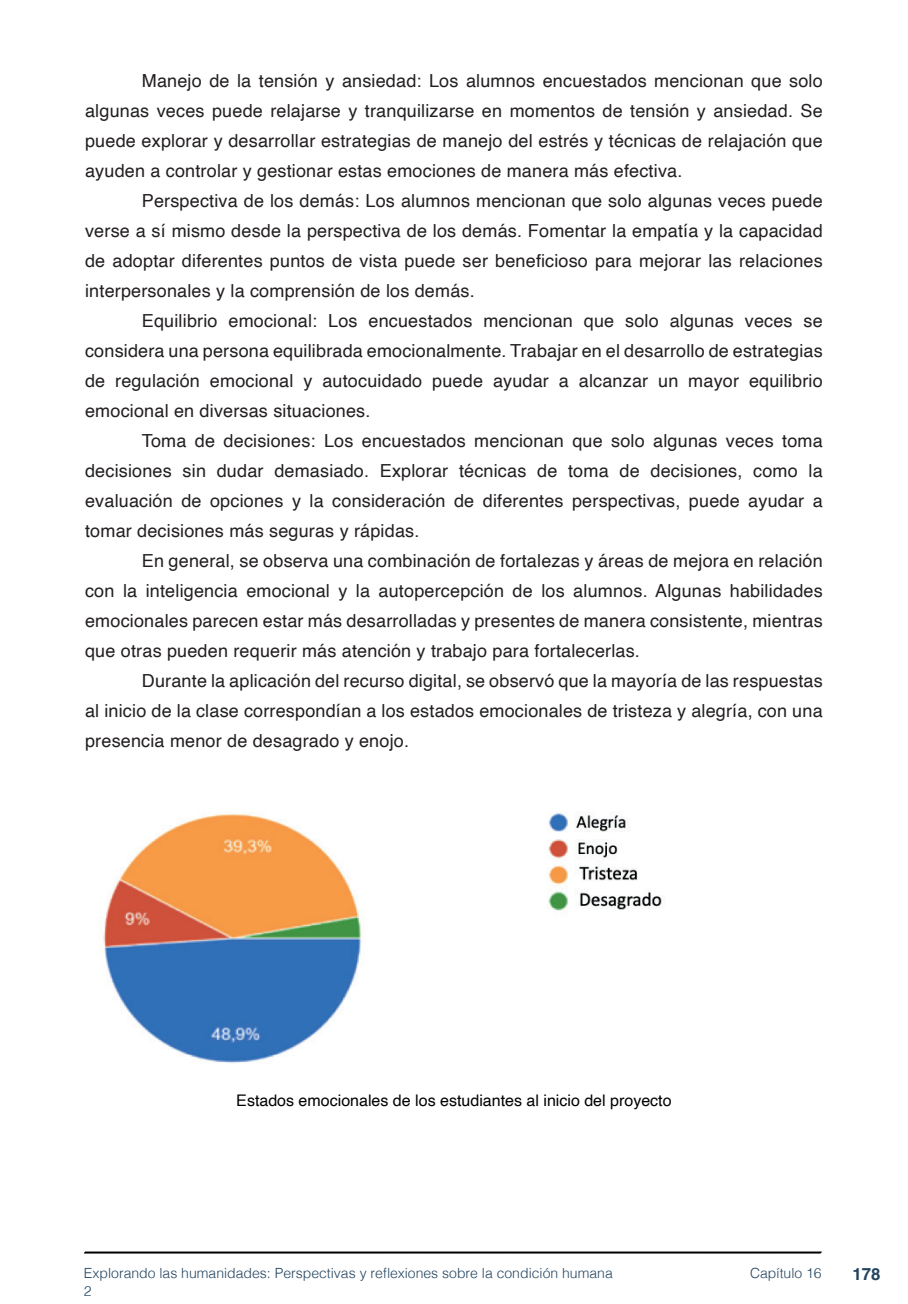
<style>
.page{position:relative;width:908px;height:1304px;background:#fff}
.page>*{position:absolute;margin:0;border:0;box-sizing:border-box;transform-origin:0 0}
.txt{font:18px/30px "Helvetica";letter-spacing:.01em;color:#231f20;text-align:justify}
.t1{font:700 16.8px "Helvetica";color:#23445f}
.imagens_graf_tab{font:16px "Helvetica";color:#000}
.t2{font:300 14px/18px "Helvetica";color:#23445f}
</style>
<div class="page">
<svg style="left:84px;top:1251px;width:737px;height:3px;background:#515151"></svg>
<img style="left:103px;top:811px;width:561px;height:253px">
<p class="txt" style="left:85px;top:66px;width:738px;text-indent:57px">Manejo de la tensión y ansiedad: Los alumnos encuestados mencionan que solo algunas veces puede relajarse y tranquilizarse en momentos de tensión y ansiedad. Se puede explorar y desarrollar estrategias de manejo del estrés y técnicas de relajación que ayuden a controlar y gestionar estas emociones de manera más efectiva.</p>
<p class="txt" style="left:85px;top:186px;width:738px;text-indent:57px">Perspectiva de los demás: Los alumnos mencionan que solo algunas veces puede verse a sí mismo desde la perspectiva de los demás. Fomentar la empatía y la capacidad de adoptar diferentes puntos de vista puede ser beneficioso para mejorar las relaciones interpersonales y la comprensión de los demás.</p>
<p class="txt" style="left:85px;top:306px;width:738px;text-indent:57px">Equilibrio emocional: Los encuestados mencionan que solo algunas veces se considera una persona equilibrada emocionalmente. Trabajar en el desarrollo de estrategias de regulación emocional y autocuidado puede ayudar a alcanzar un mayor equilibrio emocional en diversas situaciones.</p>
<p class="txt" style="left:85px;top:426px;width:738px;text-indent:57px">Toma de decisiones: Los encuestados mencionan que solo algunas veces toma decisiones sin dudar demasiado. Explorar técnicas de toma de decisiones, como la evaluación de opciones y la consideración de diferentes perspectivas, puede ayudar a tomar decisiones más seguras y rápidas.</p>
<p class="txt" style="left:85px;top:546px;width:738px;text-indent:57px">En general, se observa una combinación de fortalezas y áreas de mejora en relación con la inteligencia emocional y la autopercepción de los alumnos. Algunas habilidades emocionales parecen estar más desarrolladas y presentes de manera consistente, mientras que otras pueden requerir más atención y trabajo para fortalecerlas.</p>
<p class="txt" style="left:85px;top:666px;width:738px;text-indent:57px">Durante la aplicación del recurso digital, se observó que la mayoría de las respuestas al inicio de la clase correspondían a los estados emocionales de tristeza y alegría, con una presencia menor de desagrado y enojo.</p>
<p class="imagens_graf_tab" style="left:236px;top:1088px;width:436px">Estados emocionales de los estudiantes al inicio del proyecto</p>
<p class="t2" style="left:84px;top:1263px;width:530px">Explorando las humanidades: Perspectivas y reflexiones sobre la condición humana<br>2</p>
<p class="t2" style="left:749px;top:1263px;width:73px">Capítulo 16</p>
<p class="t1" style="left:851px;top:1264px;width:30px">178</p>
</div>
